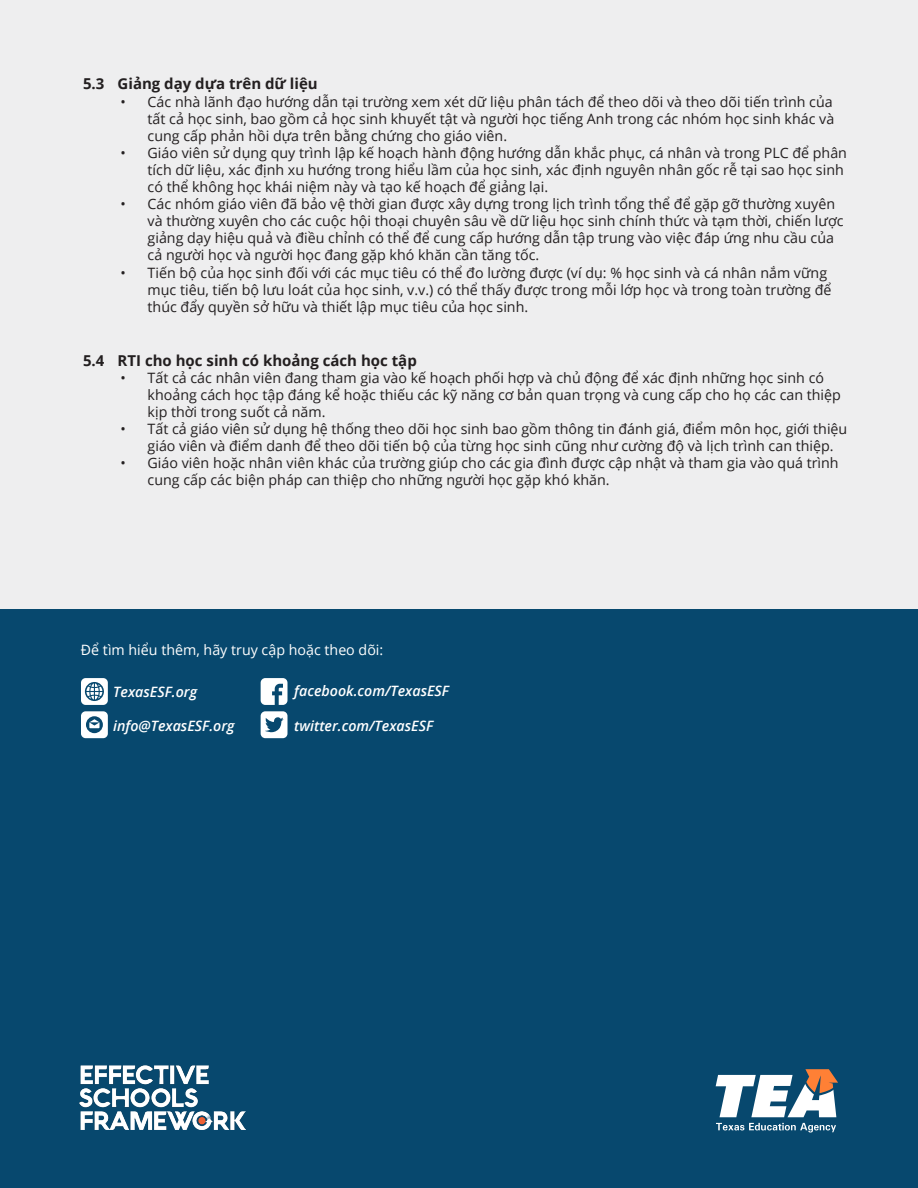
<style>
.page{position:relative;width:918px;height:1188px;background:#fff}
.page>*{position:absolute;margin:0;border:0;box-sizing:border-box;transform-origin:0 0}
.t1{font:700 15px "Open Sans";color:#231f20}
.t2{font:14.25px/17.1px "Open Sans";color:#231f20}
.t3{font:italic 600 14.25px "Open Sans";color:#fff}
.t4{font:14.25px "Open Sans";color:#fff}
</style>
<div class="page">
<div style="left:0;top:0;width:918px;height:659px;background:#eeeeef"></div>
<div style="left:0;top:609px;width:918px;height:579px;background:#07486e"></div>
<svg style="left:716px;top:1123px;width:120px;height:10px"></svg>
<svg style="left:716px;top:1069px;width:122px;height:48px"></svg>
<img style="left:80px;top:1066px;width:166px;height:64px">
<svg style="left:261px;top:711px;width:27px;height:27px"></svg>
<svg style="left:261px;top:678px;width:27px;height:27px"></svg>
<svg style="left:81px;top:711px;width:27px;height:27px"></svg>
<svg style="left:81px;top:678px;width:27px;height:27px"></svg>
<p class="t1" style="left:83px;top:73px;width:236px">5.3 Giảng dạy dựa trên dữ liệu</p>
<p class="t2" style="left:148px;top:92px;width:688px;text-align:justify;text-indent:-27px">• Các nhà lãnh đạo hướng dẫn tại trường xem xét dữ liệu phân tách để theo dõi và theo dõi tiến trình của tất cả học sinh, bao gồm cả học sinh khuyết tật và người học tiếng Anh trong các nhóm học sinh khác và cung cấp phản hồi dựa trên bằng chứng cho giáo viên.</p>
<p class="t2" style="left:148px;top:144px;width:701px;text-indent:-27px">• Giáo viên sử dụng quy trình lập kế hoạch hành động hướng dẫn khắc phục, cá nhân và trong PLC để phân tích dữ liệu, xác định xu hướng trong hiểu lầm của học sinh, xác định nguyên nhân gốc rễ tại sao học sinh có thể không học khái niệm này và tạo kế hoạch để giảng lại.</p>
<p class="t2" style="left:148px;top:195px;width:697px;text-indent:-27px">• Các nhóm giáo viên đã bảo vệ thời gian được xây dựng trong lịch trình tổng thể để gặp gỡ thường xuyên và thường xuyên cho các cuộc hội thoại chuyên sâu về dữ liệu học sinh chính thức và tạm thời, chiến lược giảng dạy hiệu quả và điều chỉnh có thể để cung cấp hướng dẫn tập trung vào việc đáp ứng nhu cầu của cả người học và người học đang gặp khó khăn cần tăng tốc.</p>
<p class="t2" style="left:148px;top:263px;width:685px;text-indent:-27px">• Tiến bộ của học sinh đối với các mục tiêu có thể đo lường được (ví dụ: % học sinh và cá nhân nắm vững mục tiêu, tiến bộ lưu loát của học sinh, v.v.) có thể thấy được trong mỗi lớp học và trong toàn trường để thúc đẩy quyền sở hữu và thiết lập mục tiêu của học sinh.</p>
<p class="t1" style="left:83px;top:350px;width:335px">5.4 RTI cho học sinh có khoảng cách học tập</p>
<p class="t2" style="left:148px;top:369px;width:695px;text-indent:-27px">• Tất cả các nhân viên đang tham gia vào kế hoạch phối hợp và chủ động để xác định những học sinh có khoảng cách học tập đáng kể hoặc thiếu các kỹ năng cơ bản quan trọng và cung cấp cho họ các can thiệp kịp thời trong suốt cả năm.</p>
<p class="t2" style="left:148px;top:420px;width:701px;text-indent:-27px">• Tất cả giáo viên sử dụng hệ thống theo dõi học sinh bao gồm thông tin đánh giá, điểm môn học, giới thiệu giáo viên và điểm danh để theo dõi tiến bộ của từng học sinh cũng như cường độ và lịch trình can thiệp.</p>
<p class="t2" style="left:148px;top:454px;width:693px;text-indent:-27px">• Giáo viên hoặc nhân viên khác của trường giúp cho các gia đình được cập nhật và tham gia vào quá trình cung cấp các biện pháp can thiệp cho những người học gặp khó khăn.</p>
<p class="t4" style="left:81px;top:640px;width:304px">Để tìm hiểu thêm, hãy truy cập hoặc theo dõi:</p>
<p class="t3" style="left:113px;top:683px;width:85px">TexasESF.org</p>
<p class="t3" style="left:294px;top:683px;width:156px">facebook.com/TexasESF</p>
<p class="t3" style="left:113px;top:717px;width:123px">info@TexasESF.org</p>
<p class="t3" style="left:294px;top:717px;width:141px">twitter.com/TexasESF</p>
</div>
